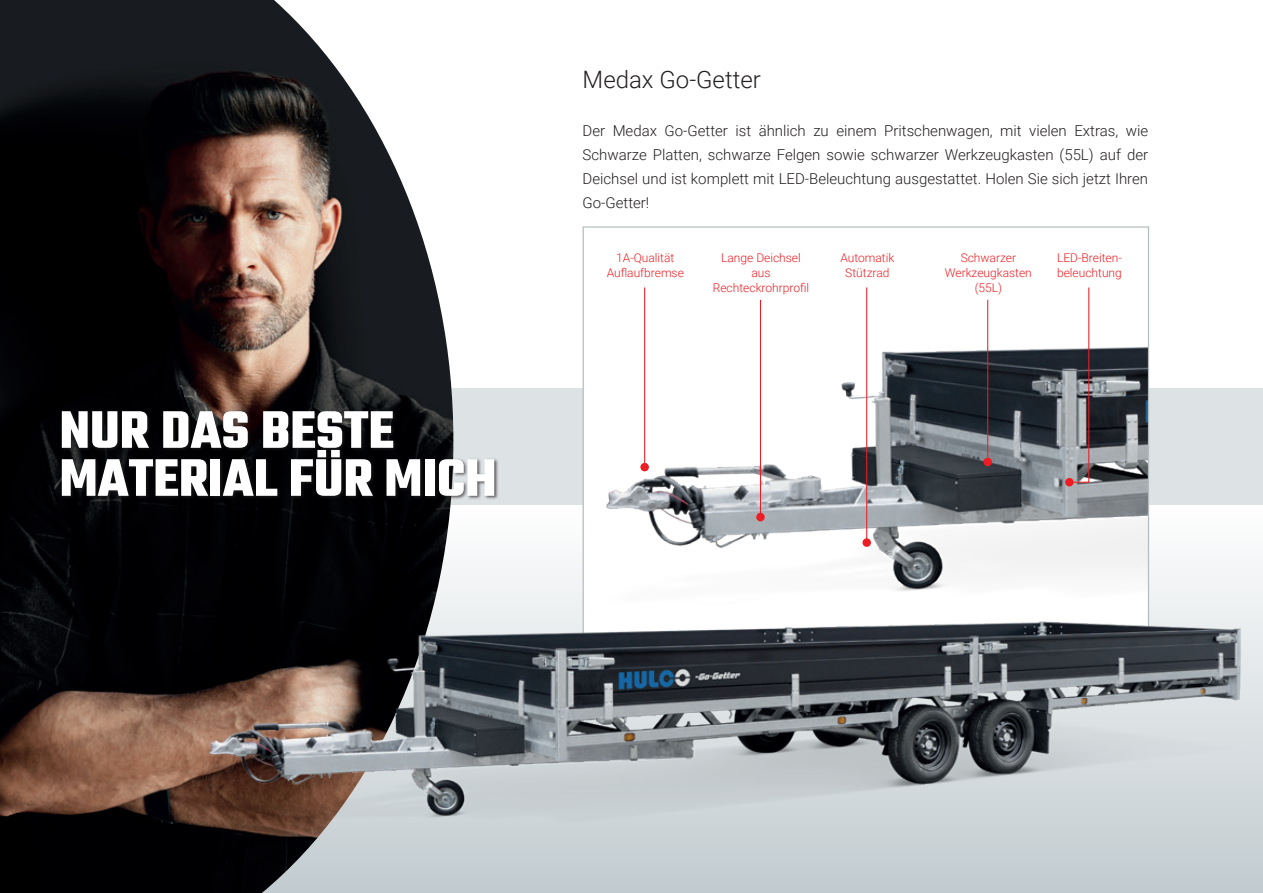
<style>
.page{position:relative;width:1263px;height:893px;background:#fff}
.page>*{position:absolute;margin:0;border:0;box-sizing:border-box;transform-origin:0 0}
.t1{font:700 57px/48px "Teko";color:#fff}
.t2{font:300 24px "Roboto";color:#231f20}
.t3{font:300 15px/24px "Roboto";color:#231f20;text-align:justify}
.t4{font:300 12px/15px "Roboto";color:#ee1d23;text-align:center}
</style>
<div class="page">
<div style="left:0;top:388px;width:1263px;height:117px;background:#dde2e4"></div>
<svg style="left:453px;top:505px;width:810px;height:388px"></svg>
<img style="left:0;top:0;width:453px;height:893px">
<div style="left:60px;top:409px;width:439px;height:91px;background:#231f20;opacity:.7"></div>
<img style="left:585px;top:287px;width:562px;height:262px">
<img style="left:194px;top:549px;width:1069px;height:337px">
<hr style="left:987px;top:300px;width:1px;height:158px;background:#ee1d23">
<svg style="left:1068px;top:287px;width:22px;height:196px"></svg>
<hr style="left:866px;top:287px;width:1px;height:253px;background:#ee1d23">
<hr style="left:760px;top:300px;width:1px;height:214px;background:#ee1d23">
<hr style="left:644px;top:287px;width:1px;height:178px;background:#ee1d23">
<div style="left:983px;top:458px;width:9px;height:8px;background:#ee1d23;border-radius:50%"></div>
<div style="left:1065px;top:478px;width:8px;height:8px;background:#ee1d23;border-radius:50%"></div>
<div style="left:862px;top:538px;width:9px;height:9px;background:#ee1d23;border-radius:50%"></div>
<div style="left:756px;top:513px;width:9px;height:8px;background:#ee1d23;border-radius:50%"></div>
<div style="left:640px;top:463px;width:9px;height:8px;background:#ee1d23;border-radius:50%"></div>
<h1 class="t1" style="left:60px;top:410px;width:438px">NUR DAS BESTE<br>MATERIAL FÜR MICH</h1>
<h2 class="t2" style="left:583px;top:62px;width:180px">Medax Go-Getter</h2>
<p class="t3" style="left:583px;top:118px;width:567px">Der Medax Go-Getter ist ähnlich zu einem Pritschenwagen, mit vielen Extras, wie Schwarze Platten, schwarze Felgen sowie schwarzer Werkzeugkasten (55L) auf der Deichsel und ist komplett mit LED-Beleuchtung ausgestattet. Holen Sie sich jetzt Ihren Go-Getter!</p>
<p class="t4" style="left:607px;top:250px;width:79px">1A-Qualität<br>Auflaufbremse</p>
<p class="t4" style="left:713px;top:250px;width:98px">Lange Deichsel aus<br>Rechteckrohrprofil</p>
<p class="t4" style="left:840px;top:250px;width:55px">Automatik<br>Stützrad</p>
<p class="t4" style="left:945px;top:250px;width:88px">Schwarzer<br>Werkzeugkasten (55L)</p>
<p class="t4" style="left:1057px;top:250px;width:66px;text-align:left">LED-Breiten&shy;beleuchtung</p>
</div>
